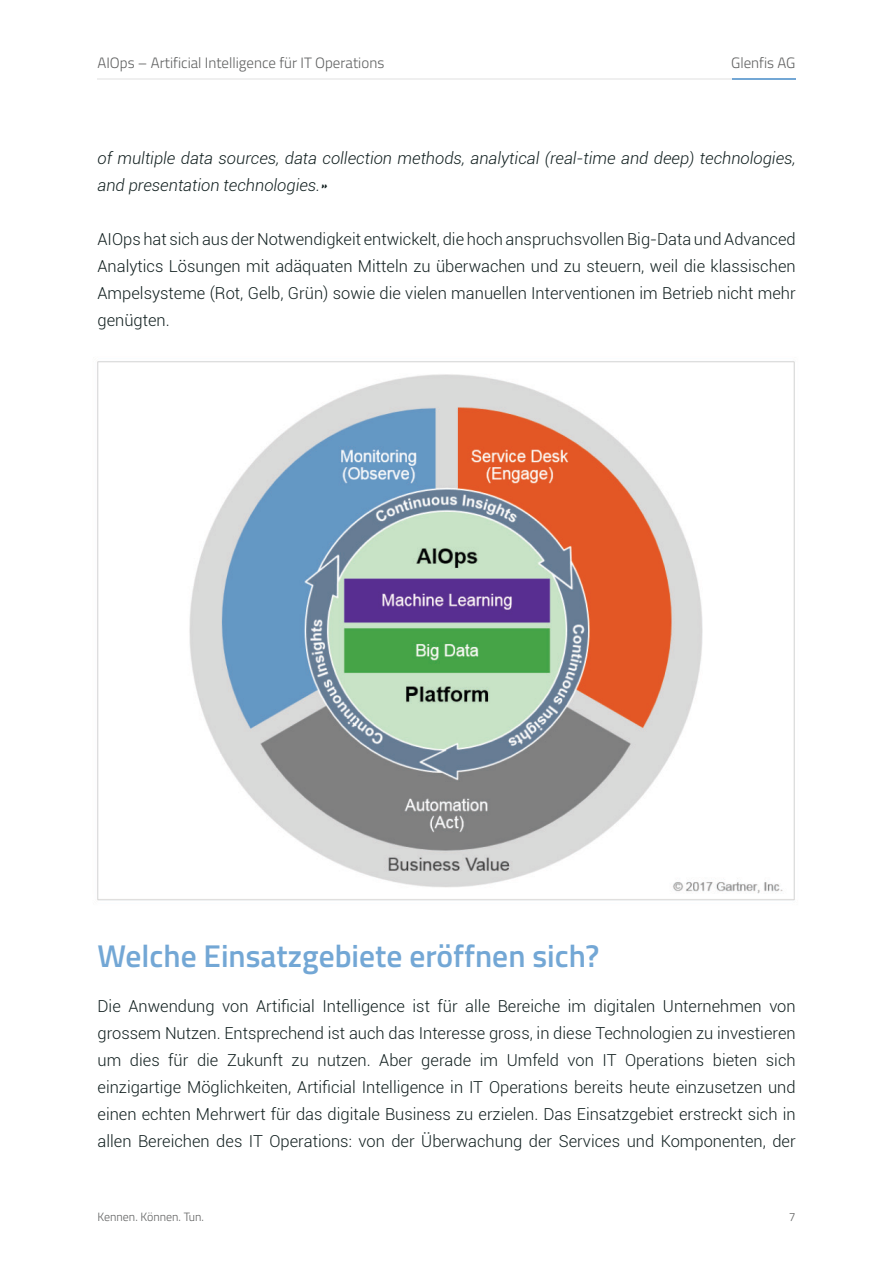
<style>
.page{position:relative;width:893px;height:1263px;background:#fff}
.page>*{position:absolute;margin:0;border:0;box-sizing:border-box;transform-origin:0 0}
.Heading_1{font:600 31.5px "Titillium Web";color:#73a7d5}
.Paragraph{font:300 16.5px/27px "Roboto";color:#101e1e;text-align:justify}
.Paragraph-2{font:italic 300 16.5px/27px "Roboto";color:#101e1e}
.t1{font:300 15px "Titillium Web";color:#606161}
.t2{font:300 12px "Titillium Web";color:#606161}
</style>
<div class="page">
<hr style="left:98px;top:78px;width:697px;height:2px;background:#efefef">
<hr style="left:732px;top:78px;width:63px;height:2px;background:#73a7d5">
<img style="left:97px;top:361px;width:698px;height:540px">
<p class="t1" style="left:98px;top:52px;width:288px">AIOps – Artificial Intelligence für IT Operations</p>
<p class="t1" style="left:731px;top:52px;width:66px">Glenfis AG</p>
<p class="Paragraph-2" style="left:98px;top:144px;width:700px">of multiple data sources, data collection methods, analytical (real-time and deep) technologies, and presentation technologies.»</p>
<p class="Paragraph" style="left:98px;top:225px;width:700px">AIOps hat sich aus der Notwendigkeit entwickelt, die hoch anspruchsvollen Big-Data und Advanced Analytics Lösungen mit adäquaten Mitteln zu überwachen und zu steuern, weil die klassischen Ampelsysteme (Rot, Gelb, Grün) sowie die vielen manuellen Interventionen im Betrieb nicht mehr genügten.</p>
<p class="Heading_1" style="left:98px;top:932px;width:503px">Welche Einsatzgebiete eröffnen sich?</p>
<p class="Paragraph" style="left:98px;top:992px;width:700px">Die Anwendung von Artificial Intelligence ist für alle Bereiche im digitalen Unternehmen von grossem Nutzen. Entsprechend ist auch das Interesse gross, in diese Technologien zu investieren um dies für die Zukunft zu nutzen. Aber gerade im Umfeld von IT Operations bieten sich einzigartige Möglichkeiten, Artificial Intelligence in IT Operations bereits heute einzusetzen und einen echten Mehrwert für das digitale Business zu erzielen. Das Einsatzgebiet erstreckt sich in allen Bereichen des IT Operations: von der Überwachung der Services und Komponenten, der</p>
<p class="t2" style="left:98px;top:1208px;width:108px">Kennen. Können. Tun.</p>
<p class="t2" style="left:789px;top:1208px;width:8px">7</p>
</div>
